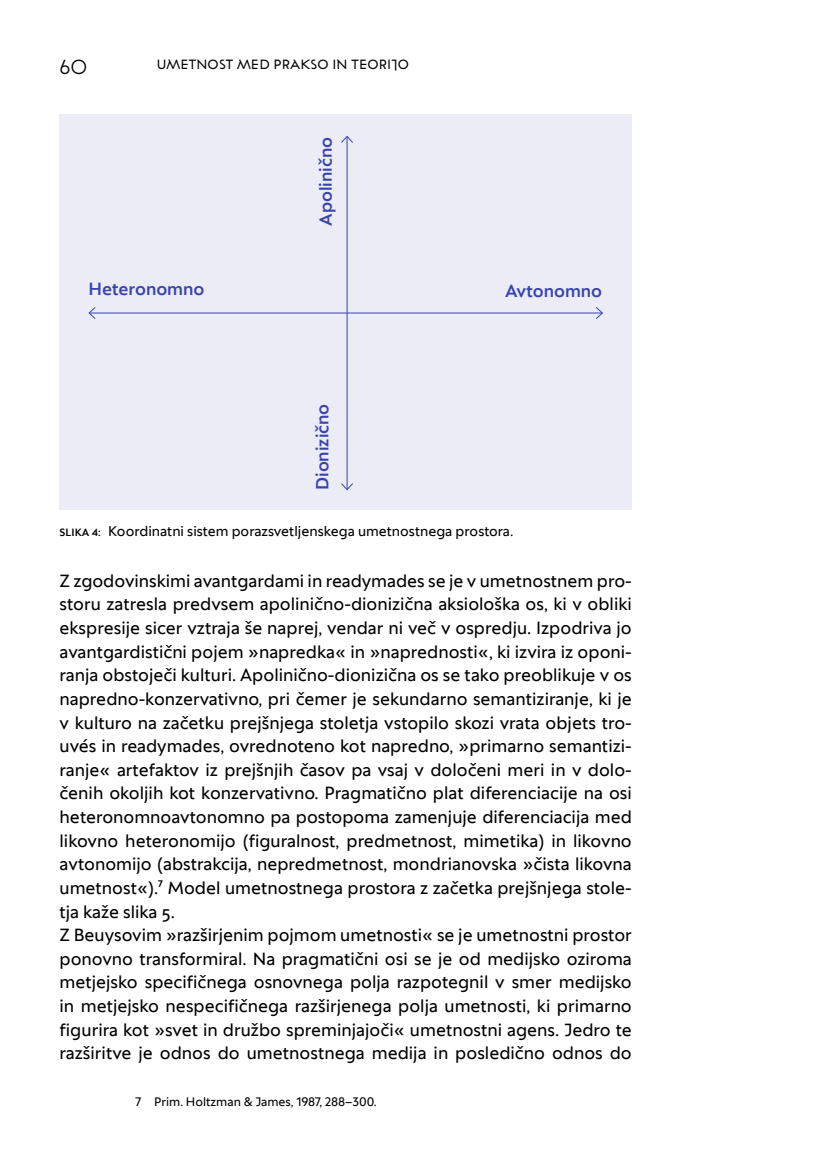
<style>
.page{position:relative;width:819px;height:1166px;background:#fff}
.page>*{position:absolute;margin:0;border:0;box-sizing:border-box;transform-origin:0 0}
.t1{font:17.5px/23.6px "Univerza Sans";color:#000}
.t2{font:500 17.5px "Univerza Sans";color:#3844ac}
.t3{font:300 17.5px "Plecnik";color:#000}
.t4{font:300 15.75px "Plecnik";letter-spacing:.01em;color:#000}
.t5{font:14px "Univerza Sans";color:#000}
.t6{font:12.25px "Univerza Sans";color:#000}
.s1{font-weight:500;font-size:10.5px}
</style>
<div class="page">
<div style="left:60px;top:114px;width:571px;height:396px;background:#ebecf6"></div>
<hr style="left:346px;top:136px;width:1px;height:354px;background:#3844ac">
<svg style="left:341px;top:136px;width:12px;height:8px"></svg>
<svg style="left:341px;top:482px;width:12px;height:9px"></svg>
<hr style="left:89px;top:313px;width:513px;height:1px;background:#3844ac">
<svg style="left:88px;top:307px;width:8px;height:12px"></svg>
<svg style="left:595px;top:307px;width:8px;height:12px"></svg>
<p class="t3" style="left:60px;top:52px;width:29px">60</p>
<p class="t4" style="left:157px;top:49px;width:254px">UMETNOST MED PRAKSO IN TEORIJO</p>
<p class="t2" style="left:312px;top:226px;width:90px;rotate:-90deg">Apolinično</p>
<p class="t2" style="left:89px;top:276px;width:117px">Heteronomno</p>
<p class="t2" style="left:505px;top:278px;width:98px">Avtonomno</p>
<p class="t2" style="left:309px;top:490px;width:88px;rotate:-90deg">Dionizično</p>
<p class="t5" style="left:60px;top:521px;width:455px"><span class="s1">SLIKA 4:</span> Koordinatni sistem porazsvetljenskega umetnostnega prostora.</p>
<p class="t1" style="left:60px;top:568px;width:573px">Z zgodovinskimi avantgardami in readymades se je v umetnostnem pro&shy;storu zatresla predvsem apolinično-dionizična aksiološka os, ki v obliki ekspresije sicer vztraja še naprej, vendar ni več v ospredju. Izpodriva jo avantgardistični pojem »napredka« in »naprednosti«, ki izvira iz oponi&shy;ranja obstoječi kulturi. Apolinično-dionizična os se tako preoblikuje v os napredno-konzervativno, pri čemer je sekundarno semantiziranje, ki je v kulturo na začetku prejšnjega stoletja vstopilo skozi vrata objets tro&shy;uvés in readymades, ovrednoteno kot napredno, »primarno semantizi&shy;ranje« artefaktov iz prejšnjih časov pa vsaj v določeni meri in v dolo&shy;čenih okoljih kot konzervativno. Pragmatično plat diferenciacije na osi heteronomnoavtonomno pa postopoma zamenjuje diferenciacija med likovno heteronomijo (figuralnost, predmetnost, mimetika) in likovno avtonomijo (abstrakcija, nepredmetnost, mondrianovska »čista likovna umetnost«).7 Model umetnostnega prostora z začetka prejšnjega stole&shy;tja kaže slika 5.<br>Z Beuysovim »razširjenim pojmom umetnosti« se je umetnostni prostor ponovno transformiral. Na pragmatični osi se je od medijsko oziroma metjejsko specifičnega osnovnega polja razpotegnil v smer medijsko in metjejsko nespecifičnega razširjenega polja umetnosti, ki primarno figurira kot »svet in družbo spreminjajoči« umetnostni agens. Jedro te razširitve je odnos do umetnostnega medija in posledično odnos do</p>
<p class="t6" style="left:135px;top:1093px;width:243px">7 Prim. Holtzman &amp; James, 1987, 288–300.</p>
</div>
